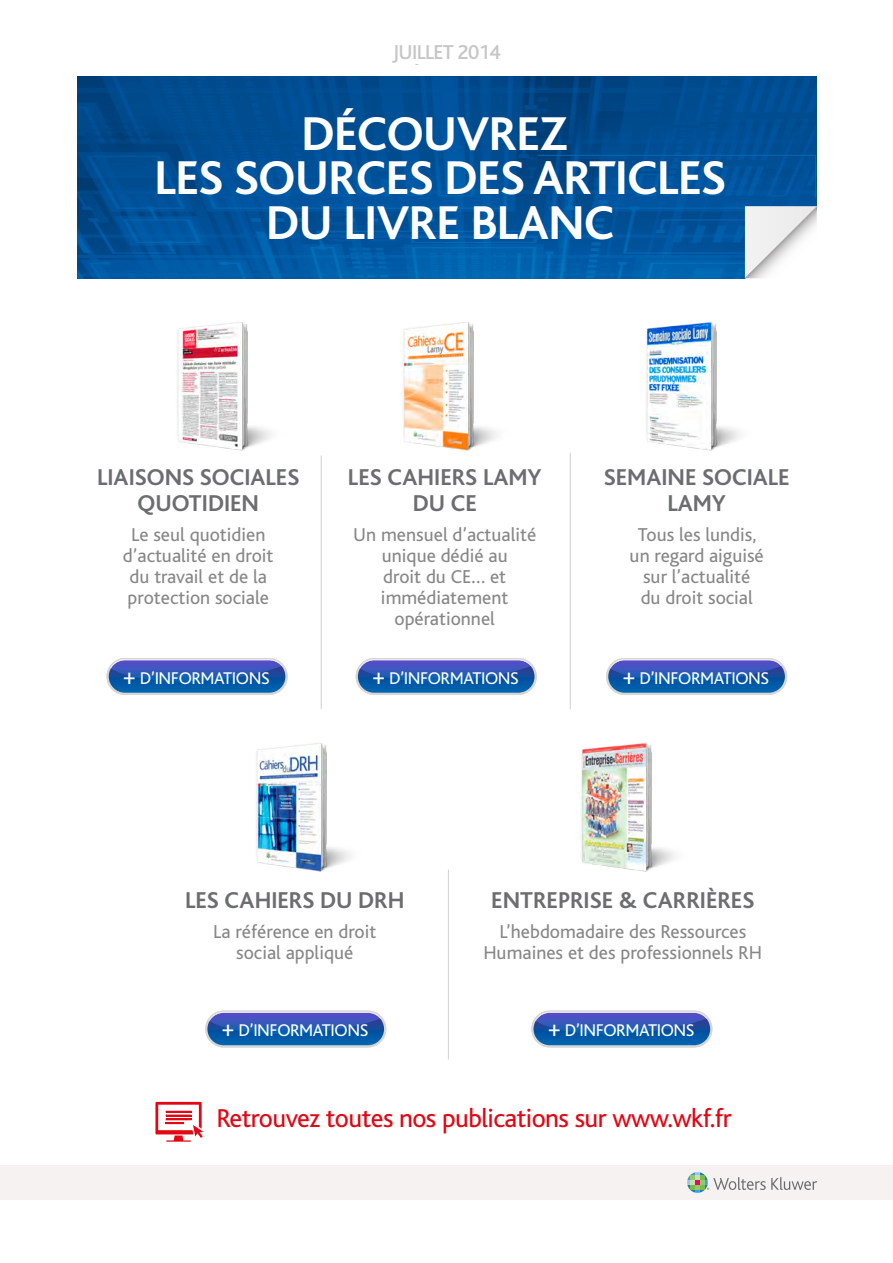
<style>
.page{position:relative;width:893px;height:1263px;background:#fff}
.page>*{position:absolute;margin:0;border:0;box-sizing:border-box;transform-origin:0 0}
.t1{font:700 49.65px/44.7px "Bliss";letter-spacing:-.01em;color:#fff;text-align:center}
.t2{font:27px "Bliss";letter-spacing:-.02em;color:#e30613}
.t3{font:700 24px/25.5px "Bliss";color:#6b6d6f;text-align:center}
.t4{font:500 21px "Bliss";letter-spacing:-.03em;color:#c6c6c6}
.t5{font:19.5px/21px "Bliss";color:#878787;text-align:center}
.t6{font:17.7px "Bliss";letter-spacing:-.025em;color:#fff}
.t7{font:16.2px "Bliss";letter-spacing:-.03em;color:#c6c6c6}
.s1{font-size:22.5px}
</style>
<div class="page">
<div style="left:0;top:1165px;width:893px;height:34px;background:#f5f2f1"></div>
<svg style="left:687px;top:1172px;width:130px;height:21px"></svg>
<img style="left:77px;top:76px;width:740px;height:202px">
<svg style="left:155px;top:1102px;width:48px;height:40px"></svg>
<hr style="left:321px;top:456px;width:1px;height:253px;background:#d6d6d6">
<hr style="left:570px;top:453px;width:1px;height:256px;background:#d6d6d6">
<div style="left:108px;top:659px;width:178px;height:35px;background:#005daa;border-radius:17px"></div>
<div style="left:107px;top:658px;width:181px;height:37px;border:2px solid #d6d6d6;border-radius:17px"></div>
<svg style="left:110px;top:659px;width:173px;height:21px"></svg>
<hr style="left:448px;top:869px;width:1px;height:190px;background:#d6d6d6">
<svg style="left:742px;top:206px;width:75px;height:73px"></svg>
<div style="left:357px;top:659px;width:179px;height:35px;background:#005daa;border-radius:17px"></div>
<div style="left:356px;top:658px;width:181px;height:37px;border:2px solid #d6d6d6;border-radius:17px"></div>
<svg style="left:359px;top:659px;width:173px;height:21px"></svg>
<div style="left:607px;top:659px;width:179px;height:35px;background:#005daa;border-radius:17px"></div>
<div style="left:606px;top:658px;width:181px;height:37px;border:2px solid #d6d6d6;border-radius:17px"></div>
<svg style="left:609px;top:659px;width:173px;height:21px"></svg>
<div style="left:206px;top:1012px;width:179px;height:34px;background:#005ca9;border-radius:17px"></div>
<div style="left:205px;top:1010px;width:181px;height:37px;border:2px solid #d6d6d6;border-radius:17px"></div>
<svg style="left:208px;top:1012px;width:173px;height:22px"></svg>
<div style="left:532px;top:1012px;width:179px;height:34px;background:#005ca9;border-radius:17px"></div>
<div style="left:531px;top:1010px;width:181px;height:37px;border:2px solid #d6d6d6;border-radius:17px"></div>
<svg style="left:535px;top:1012px;width:172px;height:22px"></svg>
<hr style="left:815px;top:156px;width:1px;height:42px;background:#0069b4">
<hr style="left:537px;top:155px;width:279px;height:1px;background:#0069b4">
<img style="left:177px;top:322px;width:94px;height:129px">
<img style="left:403px;top:322px;width:95px;height:129px">
<img style="left:256px;top:743px;width:94px;height:129px">
<img style="left:581px;top:743px;width:95px;height:129px">
<img style="left:646px;top:322px;width:94px;height:129px">
<p class="t4" style="left:392px;top:41px;width:35px">JUILLET</p>
<p class="t4" style="left:458px;top:41px;width:44px">2014</p>
<p class="t7" style="left:416px;top:48px;width:67px">JUIN 2014</p>
<h1 class="t1" style="left:155px;top:112px;width:573px">DÉCOUVREZ<br>LES SOURCES DES ARTICLES<br>DU LIVRE BLANC</h1>
<p class="t3" style="left:97px;top:465px;width:204px">LIAISONS SOCIALES<br>QUOTIDIEN</p>
<p class="t5" style="left:123px;top:524px;width:152px">Le seul quotidien d’actualité en droit du travail et de la protection sociale</p>
<p class="t3" style="left:348px;top:465px;width:195px">LES CAHIERS LAMY<br>DU CE</p>
<p class="t5" style="left:353px;top:524px;width:185px">Un mensuel d’actualité unique dédié au<br>droit du CE… et immédiatement opérationnel</p>
<p class="t3" style="left:604px;top:465px;width:187px">SEMAINE SOCIALE<br>LAMY</p>
<p class="t5" style="left:630px;top:524px;width:136px">Tous les lundis, un regard aiguisé sur l’actualité<br>du droit social</p>
<p class="t6" style="left:123px;top:669px;width:149px"><span class="s1">+</span> D’INFORMATIONS</p>
<p class="t6" style="left:372px;top:669px;width:149px"><span class="s1">+</span> D’INFORMATIONS</p>
<p class="t6" style="left:622px;top:669px;width:149px"><span class="s1">+</span> D’INFORMATIONS</p>
<p class="t3" style="left:185px;top:888px;width:221px">LES CAHIERS DU DRH</p>
<p class="t5" style="left:213px;top:921px;width:165px">La référence en droit social appliqué</p>
<p class="t3" style="left:491px;top:888px;width:265px">ENTREPRISE &amp; CARRIÈRES</p>
<p class="t5" style="left:484px;top:921px;width:280px">L’hebdomadaire des Ressources<br>Humaines et des professionnels RH</p>
<p class="t6" style="left:221px;top:1021px;width:149px"><span class="s1">+</span> D’INFORMATIONS</p>
<p class="t6" style="left:547px;top:1021px;width:149px"><span class="s1">+</span> D’INFORMATIONS</p>
<h2 class="t2" style="left:216px;top:1104px;width:517px">Retrouvez toutes nos publications sur www.wkf.fr</h2>
</div>
